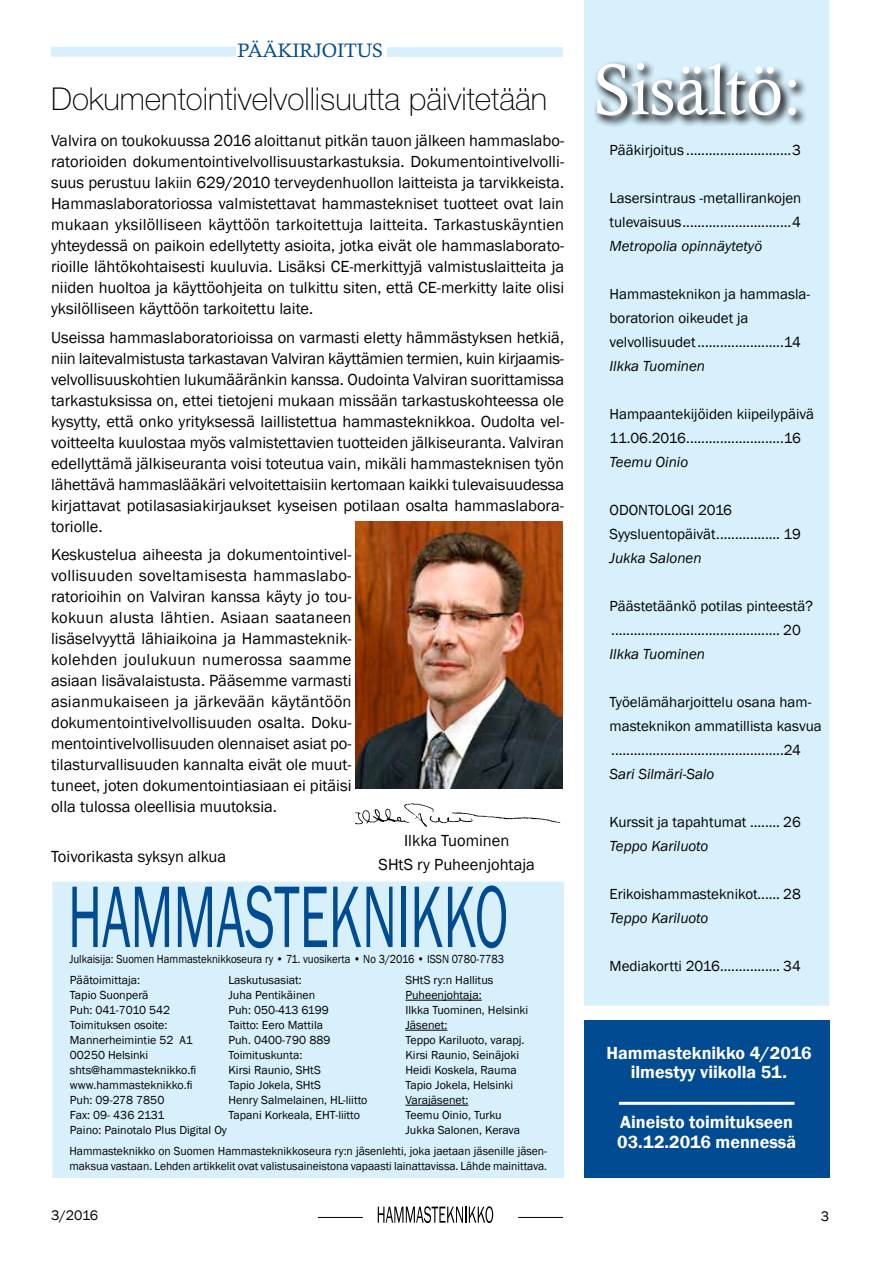
<style>
.page{position:relative;width:893px;height:1263px;background:#fff}
.page>*{position:absolute;margin:0;border:0;box-sizing:border-box;transform-origin:0 0}
.t1{font:72px "Calisto";color:#fff;scale:.95 1}
.t2{font:100 31.5px "Helvetica Neue";color:#000}
.t3{font:19.5px "Calisto";letter-spacing:-.01em;color:#004b92}
.t4{font:600 18px/19.5px "Franklin Gothic";color:#fff;text-align:center}
.t5{font:16.5px/21px "Franklin Gothic";color:#000;text-align:justify}
.t6{font:15px/24px "Franklin Gothic";color:#000}
.t7{font:italic 15px "Franklin Gothic";color:#000}
.t8{font:14.25px "Franklin Gothic";color:#000}
.t9{font:12px/15px "Franklin Gothic";color:#000}
.t10{font:12px/21.8px "Franklin Gothic";color:#000;scale:.9 1}
</style>
<div class="page">
<svg style="left:378px;top:1206px;width:115px;height:17px"></svg>
<div style="left:584px;top:0;width:245px;height:1006px;background:#d7f0fc"></div>
<div style="left:584px;top:1020px;width:245px;height:158px;background:#004b92"></div>
<hr style="left:619px;top:1102px;width:175px;height:3px;background:#fff">
<div style="left:51px;top:47px;width:185px;height:10px;background:#d7f0fc;border:2px solid #d7f0fc"></div>
<div style="left:387px;top:47px;width:176px;height:10px;background:#d7f0fc"></div>
<div style="left:593px;top:60px;width:215px;height:68px;background:#000;opacity:.96"></div>
<div style="left:52px;top:882px;width:512px;height:296px;background:#d7f0fc"></div>
<hr style="left:405px;top:1000px;width:77px;height:1px;background:#000">
<hr style="left:405px;top:1030px;width:42px;height:1px;background:#000">
<hr style="left:405px;top:1105px;width:63px;height:1px;background:#000">
<svg style="left:415px;top:885px;width:90px;height:63px"></svg>
<div style="left:401px;top:887px;width:5px;height:60px;background:#004b92"></div>
<svg style="left:333px;top:887px;width:60px;height:60px"></svg>
<svg style="left:178px;top:885px;width:149px;height:63px"></svg>
<svg style="left:72px;top:887px;width:97px;height:60px"></svg>
<img style="left:356px;top:803px;width:205px;height:24px">
<img style="left:356px;top:522px;width:206px;height:266px">
<hr style="left:318px;top:1217px;width:45px;height:1px;background:#000">
<hr style="left:518px;top:1217px;width:45px;height:1px;background:#000">
<p class="t3" style="left:238px;top:39px;width:147px">PÄÄKIRJOITUS</p>
<h2 class="t2" style="left:51px;top:81px;width:498px">Dokumentointivelvollisuutta päivitetään</h2>
<p class="t5" style="left:51px;top:131px;width:515px">Valvira on toukokuussa 2016 aloittanut pitkän tauon jälkeen hammaslabo&shy;ratorioiden dokumentointivelvollisuustarkastuksia. Dokumentointivelvolli&shy;suus perustuu lakiin 629/2010 terveydenhuollon laitteista ja tarvikkeista.<br>Hammaslaboratoriossa valmistettavat hammastekniset tuotteet ovat lain mukaan yksilölliseen käyttöön tarkoitettuja laitteita. Tarkastuskäyntien yhteydessä on paikoin edellytetty asioita, jotka eivät ole hammaslaborato&shy;rioille lähtökohtaisesti kuuluvia. Lisäksi CE-merkittyjä valmistuslaitteita ja niiden huoltoa ja käyttöohjeita on tulkittu siten, että CE-merkitty laite olisi yksilölliseen käyttöön tarkoitettu laite.</p>
<p class="t5" style="left:51px;top:327px;width:515px">Useissa hammaslaboratorioissa on varmasti eletty hämmästyksen hetkiä, niin laitevalmistusta tarkastavan Valviran käyttämien termien, kuin kirjaamis&shy;velvollisuuskohtien lukumääränkin kanssa. Oudointa Valviran suorittamissa tarkastuksissa on, ettei tietojeni mukaan missään tarkastuskohteessa ole kysytty, että onko yrityksessä laillistettua hammasteknikkoa. Oudolta vel&shy;voitteelta kuulostaa myös valmistettavien tuotteiden jälkiseuranta. Valviran edellyttämä jälkiseuranta voisi toteutua vain, mikäli hammasteknisen työn lähettävä hammaslääkäri velvoitettaisiin kertomaan kaikki tulevaisuudessa kirjattavat potilasasiakirjaukset kyseisen potilaan osalta hammaslabora&shy;toriolle.</p>
<p class="t5" style="left:51px;top:545px;width:302px">Keskustelua aiheesta ja dokumentointivel&shy;vollisuuden soveltamisesta hammaslabo&shy;ratorioihin on Valviran kanssa käyty jo tou&shy;kokuun alusta lähtien. Asiaan saataneen lisäselvyyttä lähiaikoina ja Hammasteknik&shy;kolehden joulukuun numerossa saamme asiaan lisävalaistusta. Pääsemme varmasti asianmukaiseen ja järkevään käytäntöön dokumentointivelvollisuuden osalta. Doku&shy;mentointivelvollisuuden olennaiset asiat po&shy;tilasturvallisuuden kannalta eivät ole muut&shy;tuneet, joten dokumentointiasiaan ei pitäisi olla tulossa oleellisia muutoksia.</p>
<p class="t5" style="left:51px;top:846px;width:177px">Toivorikasta syksyn alkua</p>
<p class="t5" style="left:379px;top:829px;width:158px;line-height:24.2px;text-align:center">Ilkka Tuominen<br>SHtS ry Puheenjohtaja</p>
<p class="t10" style="left:69px;top:948px;width:485px">Julkaisija: Suomen Hammasteknikkoseura ry • 71. vuosikerta • No 3/2016 • ISSN 0780-7783<br>Päätoimittaja:</p>
<p class="t9" style="left:228px;top:973px;width:75px">Laskutusasiat:</p>
<p class="t9" style="left:405px;top:973px;width:89px">SHtS ry:n Hallitus</p>
<p class="t9" style="left:70px;top:988px;width:80px">Tapio Suonperä</p>
<p class="t9" style="left:228px;top:988px;width:88px">Juha Pentikäinen</p>
<p class="t9" style="left:405px;top:988px;width:78px">Puheenjohtaja:</p>
<p class="t9" style="left:70px;top:1003px;width:102px">Puh: 041-7010 542</p>
<p class="t9" style="left:228px;top:1003px;width:102px">Puh: 050-413 6199</p>
<p class="t9" style="left:405px;top:1003px;width:124px">Ilkka Tuominen, Helsinki</p>
<p class="t9" style="left:70px;top:1018px;width:99px">Toimituksen osoite:</p>
<p class="t9" style="left:228px;top:1018px;width:96px">Taitto: Eero Mattila</p>
<p class="t9" style="left:405px;top:1018px;width:44px">Jäsenet:</p>
<p class="t9" style="left:70px;top:1033px;width:124px">Mannerheimintie 52 A1</p>
<p class="t9" style="left:228px;top:1033px;width:104px">Puh. 0400-790 889</p>
<p class="t9" style="left:405px;top:1033px;width:121px">Teppo Kariluoto, varapj.</p>
<p class="t9" style="left:70px;top:1048px;width:80px">00250 Helsinki</p>
<p class="t9" style="left:228px;top:1048px;width:76px">Toimituskunta:</p>
<p class="t9" style="left:405px;top:1048px;width:115px">Kirsi Raunio, Seinäjoki</p>
<p class="t9" style="left:70px;top:1063px;width:128px">shts@hammasteknikko.fi</p>
<p class="t9" style="left:228px;top:1063px;width:94px">Kirsi Raunio, SHtS</p>
<p class="t9" style="left:405px;top:1063px;width:113px">Heidi Koskela, Rauma</p>
<p class="t9" style="left:70px;top:1078px;width:124px">www.hammasteknikko.fi</p>
<p class="t9" style="left:228px;top:1078px;width:94px">Tapio Jokela, SHtS</p>
<p class="t9" style="left:405px;top:1078px;width:109px">Tapio Jokela, Helsinki</p>
<p class="t9" style="left:70px;top:1093px;width:96px">Puh: 09-278 7850</p>
<p class="t9" style="left:228px;top:1093px;width:141px">Henry Salmelainen, HL-liitto</p>
<p class="t9" style="left:405px;top:1093px;width:64px">Varajäsenet:</p>
<p class="t9" style="left:70px;top:1108px;width:96px">Fax: 09- 436 2131</p>
<p class="t9" style="left:228px;top:1108px;width:133px">Tapani Korkeala, EHT-liitto</p>
<p class="t9" style="left:405px;top:1108px;width:98px">Teemu Oinio, Turku</p>
<p class="t9" style="left:70px;top:1123px;width:158px">Paino: Painotalo Plus Digital Oy</p>
<p class="t9" style="left:405px;top:1123px;width:116px">Jukka Salonen, Kerava</p>
<p class="t9" style="left:69px;top:1143px;width:479px">Hammasteknikko on Suomen Hammasteknikkoseura ry:n jäsenlehti, joka jaetaan jäsenille jäsen&shy;maksua vastaan. Lehden artikkelit ovat valistusaineistona vapaasti lainattavissa. Lähde mainittava.</p>
<h1 class="t1" style="left:593px;top:48px;width:221px">SISÄLTÖ:</h1>
<p class="t6" style="left:609px;top:139px;width:193px">Pääkirjoitus ............................3</p>
<p class="t6" style="left:609px;top:187px;width:193px">Lasersintraus -metallirankojen tulevaisuus.............................4</p>
<p class="t7" style="left:609px;top:237px;width:154px">Metropolia opinnäytetyö</p>
<p class="t6" style="left:609px;top:283px;width:202px">Hammasteknikon ja hammasla&shy;boratorion oikeudet ja velvollisuudet.......................14</p>
<p class="t7" style="left:609px;top:357px;width:97px">Ilkka Tuominen</p>
<p class="t6" style="left:609px;top:403px;width:206px">Hampaantekijöiden kiipeilypäivä<br>11.06.2016..........................16</p>
<p class="t7" style="left:609px;top:453px;width:80px">Teemu Oinio</p>
<p class="t6" style="left:609px;top:499px;width:193px">ODONTOLOGI 2016<br>Syysluentopäivät................. 19</p>
<p class="t7" style="left:609px;top:549px;width:94px">Jukka Salonen</p>
<p class="t6" style="left:609px;top:595px;width:205px">Päästetäänkö potilas pinteestä? ............................................. 20</p>
<p class="t7" style="left:609px;top:645px;width:97px">Ilkka Tuominen</p>
<p class="t6" style="left:609px;top:691px;width:214px">Työelämäharjoittelu osana ham&shy;masteknikon ammatillista kasvua ..............................................24</p>
<p class="t7" style="left:609px;top:765px;width:106px">Sari Silmäri-Salo</p>
<p class="t6" style="left:609px;top:811px;width:193px">Kurssit ja tapahtumat ........ 26</p>
<p class="t7" style="left:609px;top:837px;width:100px">Teppo Kariluoto</p>
<p class="t6" style="left:609px;top:883px;width:193px">Erikoishammasteknikot...... 28</p>
<p class="t7" style="left:609px;top:909px;width:100px">Teppo Kariluoto</p>
<p class="t6" style="left:609px;top:955px;width:193px">Mediakortti 2016................ 34</p>
<p class="t4" style="left:606px;top:1043px;width:207px">Hammasteknikko 4/2016 ilmestyy viikolla 51.</p>
<p class="t4" style="left:617px;top:1113px;width:181px;text-align:left">Aineisto toimitukseen<br>03.12.2016 mennessä</p>
<p class="t8" style="left:51px;top:1206px;width:49px">3/2016</p>
<p class="t8" style="left:821px;top:1207px;width:10px">3</p>
</div>
